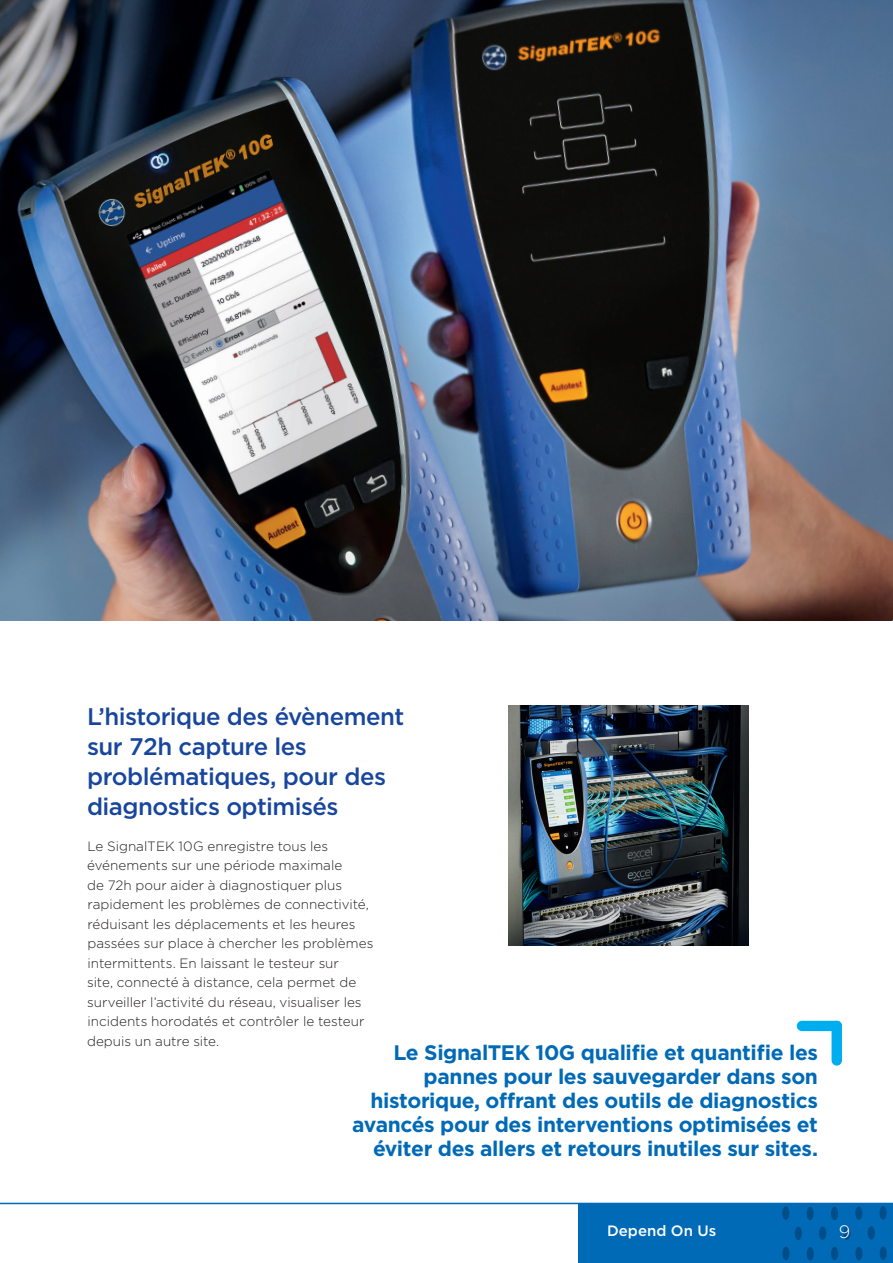
<style>
.page{position:relative;width:893px;height:1263px;background:#fff}
.page>*{position:absolute;margin:0;border:0;box-sizing:border-box;transform-origin:0 0}
.t1{font:500 24px/30px "Gotham";letter-spacing:-.02em;color:#18469d}
.t2{font:700 21px/24px "Gotham";letter-spacing:-.02em;color:#016ab6;text-align:right}
.t3{font:300 18px "Gotham";color:#fff}
.t4{font:500 15px "Gotham";color:#fff}
.Body{font:300 13.5px/19.5px "Gotham";color:#231f20}
</style>
<div class="page">
<img style="left:0;top:0;width:893px;height:621px">
<img style="left:508px;top:706px;width:240px;height:239px">
<div style="left:831px;top:1021px;width:11px;height:44px;background:#00aeef;border-radius:5px"></div>
<div style="left:797px;top:1021px;width:45px;height:10px;background:#00aeef;border-radius:5px"></div>
<div style="left:578px;top:1203px;width:315px;height:60px;background:#016ab6"></div>
<div style="left:782px;top:1247px;width:7px;height:13px;background:#004e89;border-radius:50%"></div>
<div style="left:782px;top:1206px;width:7px;height:14px;background:#004e89;border-radius:50%"></div>
<div style="left:795px;top:1226px;width:7px;height:14px;background:#004e89;border-radius:50%"></div>
<div style="left:807px;top:1247px;width:7px;height:13px;background:#004e89;border-radius:50%"></div>
<div style="left:819px;top:1226px;width:7px;height:14px;background:#004e89;border-radius:50%"></div>
<div style="left:831px;top:1247px;width:7px;height:13px;background:#004e89;border-radius:50%"></div>
<div style="left:843px;top:1226px;width:8px;height:14px;background:#004e89;border-radius:50%"></div>
<div style="left:855px;top:1247px;width:7px;height:13px;background:#004e89;border-radius:50%"></div>
<div style="left:807px;top:1206px;width:7px;height:14px;background:#004e89;border-radius:50%"></div>
<div style="left:831px;top:1206px;width:7px;height:14px;background:#004e89;border-radius:50%"></div>
<div style="left:855px;top:1206px;width:7px;height:14px;background:#004e89;border-radius:50%"></div>
<div style="left:868px;top:1226px;width:7px;height:14px;background:#004e89;border-radius:50%"></div>
<div style="left:880px;top:1246px;width:7px;height:14px;background:#004e89;border-radius:50%"></div>
<div style="left:879px;top:1206px;width:8px;height:14px;background:#004e89;border-radius:50%"></div>
<hr style="left:0;top:1203px;width:893px;height:1px;background:#016ab6">
<p class="t1" style="left:87px;top:701px;width:319px">L’historique des évènement sur 72h capture les problématiques, pour des diagnostics optimisés</p>
<p class="Body" style="left:87px;top:836px;width:288px">Le SignalTEK 10G enregistre tous les événements sur une période maximale<br>de 72h pour aider à diagnostiquer plus rapidement les problèmes de connectivité, réduisant les déplacements et les heures passées sur place à chercher les problèmes intermittents. En laissant le testeur sur<br>site, connecté à distance, cela permet de surveiller l’activité du réseau, visualiser les incidents horodatés et contrôler le testeur depuis un autre site.</p>
<h2 class="t2" style="left:352px;top:1040px;width:467px">Le SignalTEK 10G qualifie et quantifie les pannes pour les sauvegarder dans son historique, offrant des outils de diagnostics avancés pour des interventions optimisées et éviter des allers et retours inutiles sur sites.</h2>
<p class="t4" style="left:607px;top:1220px;width:111px">Depend On Us</p>
<h3 class="t3" style="left:839px;top:1220px;width:13px">9</h3>
</div>
